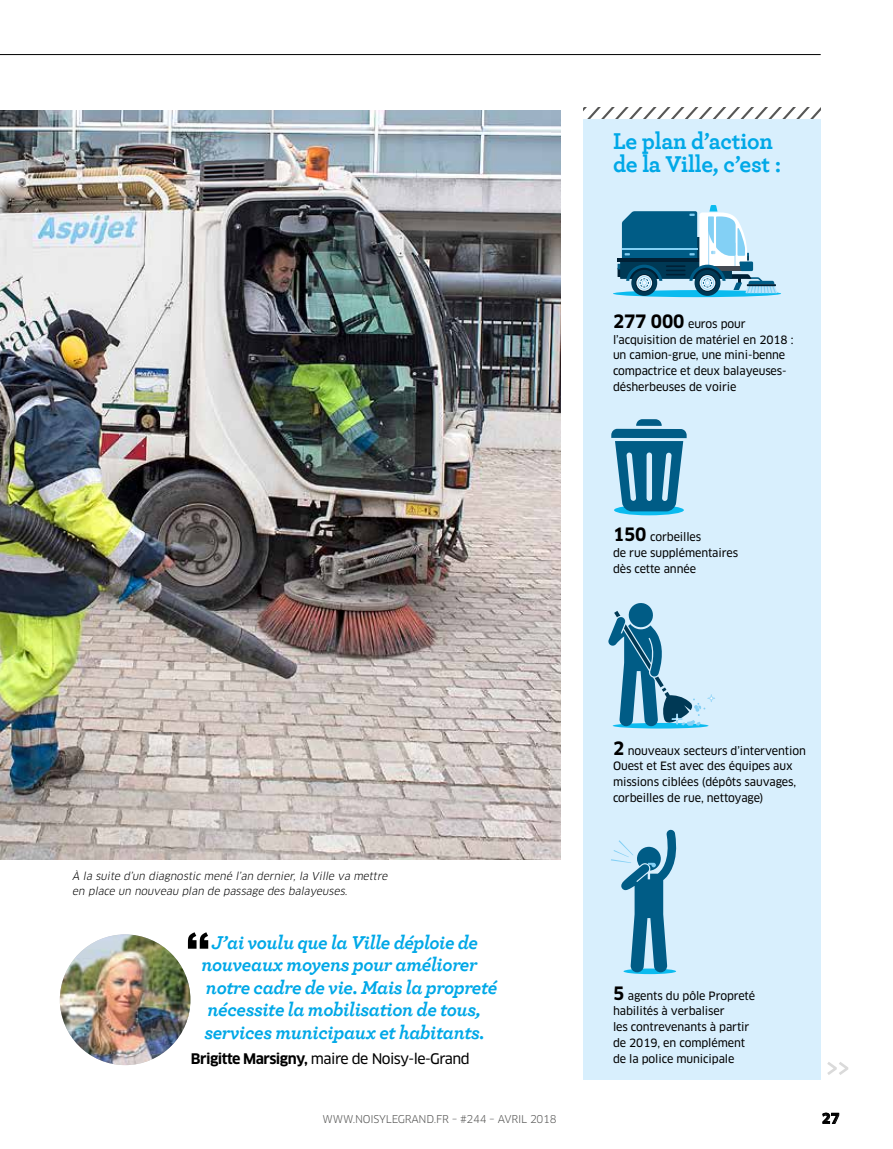
<style>
.page{position:relative;width:893px;height:1149px;background:#fff}
.page>*{position:absolute;margin:0;border:0;box-sizing:border-box;transform-origin:0 0}
.t1{font:700 24px/22.5px "Archer";letter-spacing:-.01em;color:#00a8e7}
.t2{font:italic 700 19.5px "Archer";letter-spacing:-.02em;color:#00a8e7}
.t3{font:14.25px "Clan OT News";letter-spacing:-.04em;color:#000}
.t4{font:700 13.5px "Clan OT";color:#000}
.t5{font:11.25px/15.8px "Clan OT News";letter-spacing:-.01em;color:#000}
.t6{font:italic 10.5px/14.5px "Clan OT";color:#000}
.t7{font:10.5px "Clan OT";letter-spacing:-.02em;color:#575756}
.s1{font-family:"Clan OT";font-weight:700;font-size:18px}
.s2{font-family:"Clan OT";font-weight:700}
</style>
<div class="page">
<svg style="left:822px;top:1112px;width:17px;height:11px"></svg>
<svg style="left:827px;top:1062px;width:21px;height:12px"></svg>
<img style="left:0;top:111px;width:561px;height:748px">
<svg style="left:188px;top:932px;width:20px;height:16px"></svg>
<img style="left:60px;top:934px;width:130px;height:130px;border-radius:65px">
<div style="left:583px;top:109px;width:238px;height:970px;background:#d8effd"></div>
<div style="left:613px;top:290px;width:168px;height:7px;background:#0bbbef;border-radius:50%"></div>
<svg style="left:694px;top:270px;width:26px;height:26px"></svg>
<svg style="left:631px;top:270px;width:26px;height:26px"></svg>
<svg style="left:618px;top:205px;width:159px;height:88px"></svg>
<svg style="left:583px;top:107px;width:238px;height:12px;background:#dbdbdb"></svg>
<div style="left:613px;top:722px;width:95px;height:6px;background:#0bbbef;border-radius:50%"></div>
<svg style="left:608px;top:603px;width:107px;height:124px"></svg>
<svg style="left:614px;top:504px;width:70px;height:11px"></svg>
<svg style="left:611px;top:419px;width:76px;height:92px"></svg>
<svg style="left:623px;top:968px;width:53px;height:5px"></svg>
<svg style="left:611px;top:829px;width:66px;height:143px"></svg>
<svg style="left:0;top:54px;width:821px;height:2px;background:#7e7e7e"></svg>
<h1 class="t1" style="left:613px;top:129px;width:170px">Le plan d’action de la Ville, c’est :</h1>
<p class="t5" style="left:613px;top:316px;width:182px"><span class="s1">277 000</span> euros pour l’acquisition de matériel en 2018 : un camion-grue, une mini-benne compactrice et deux balayeuses&shy;désherbeuses de voirie</p>
<p class="t5" style="left:613px;top:529px;width:127px"><span class="s1">150</span> corbeilles<br>de rue supplémentaires dès cette année</p>
<p class="t6" style="left:72px;top:868px;width:319px">À la suite d’un diagnostic mené l’an dernier, la Ville va mettre en place un nouveau plan de passage des balayeuses.</p>
<h2 class="t2" style="left:211px;top:926px;width:268px">J’ai voulu que la Ville déploie de</h2>
<h2 class="t2" style="left:201px;top:948px;width:277px">nouveaux moyens pour améliorer</h2>
<h2 class="t2" style="left:206px;top:971px;width:293px">notre cadre de vie. Mais la propreté</h2>
<h2 class="t2" style="left:207px;top:993px;width:275px">nécessite la mobilisation de tous,</h2>
<h2 class="t2" style="left:204px;top:1016px;width:282px">services municipaux et habitants.</h2>
<p class="t3" style="left:191px;top:1050px;width:280px"><span class="s2">Brigitte Marsigny,</span> maire de Noisy-le-Grand</p>
<p class="t5" style="left:613px;top:742px;width:194px"><span class="s1">2</span> nouveaux secteurs d’intervention Ouest et Est avec des équipes aux missions ciblées (dépôts sauvages, corbeilles de rue, nettoyage)</p>
<p class="t5" style="left:613px;top:987px;width:144px"><span class="s1">5</span> agents du pôle Propreté habilités à verbaliser<br>les contrevenants à partir de 2019, en complément de la police municipale</p>
<p class="t7" style="left:323px;top:1112px;width:235px">WWW.NOISYLEGRAND.FR – #244 – AVRIL 2018</p>
<p class="t4" style="left:822px;top:1110px;width:19px">27</p>
</div>
